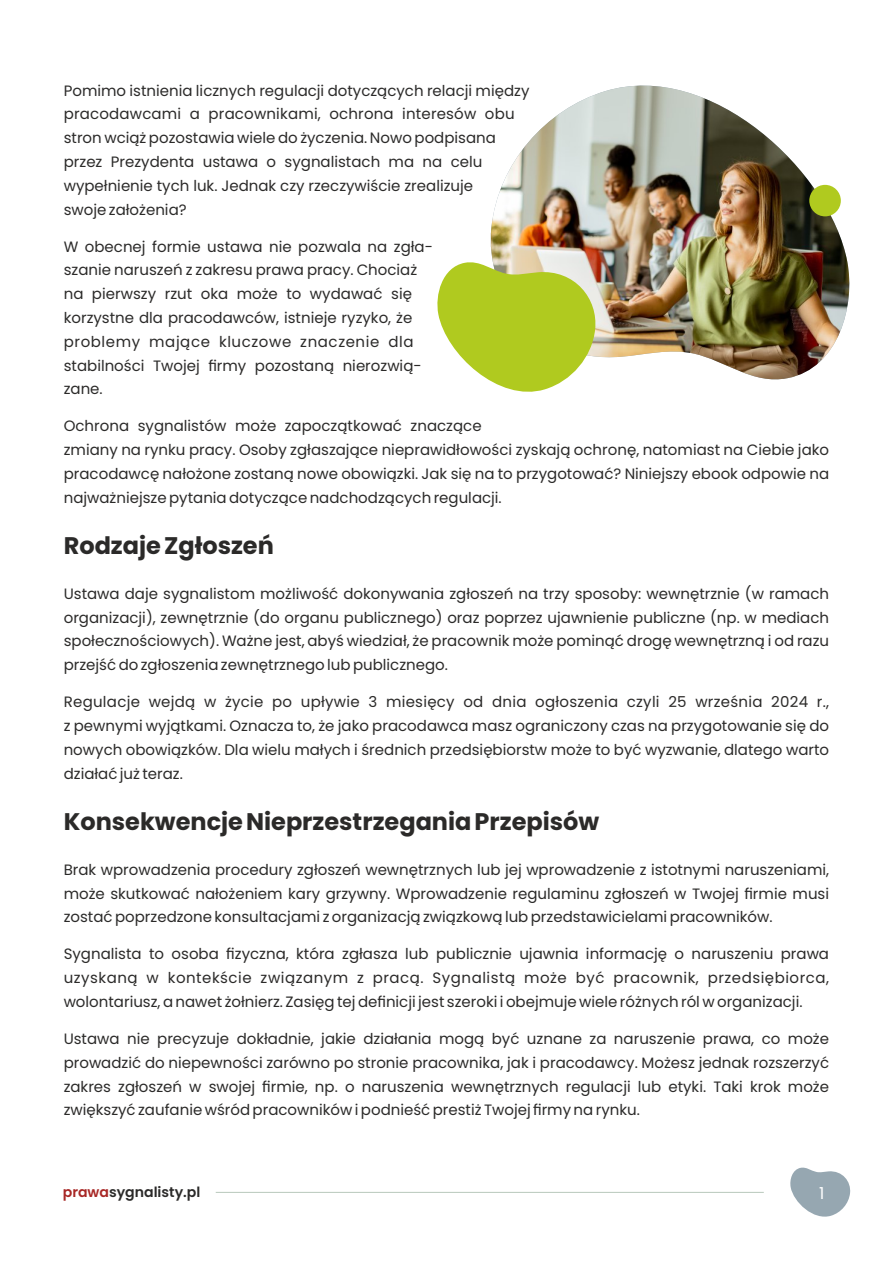
<style>
.page{position:relative;width:893px;height:1263px;background:#fff}
.page>*{position:absolute;margin:0;border:0;box-sizing:border-box;transform-origin:0 0}
.t1{font:700 24px "Poppins";color:#2b2a29}
.t2{font:16.5px "Poppins";color:#fefefe}
.t3{font:15px/23.9px "Poppins";color:#2b2a29;text-align:justify}
.t4{font:600 14.1px "Poppins";color:#2b2a29}
.s1{color:#a82826}
</style>
<div class="page">
<svg style="left:790px;top:1167px;width:61px;height:50px"></svg>
<img style="left:490px;top:85px;width:360px;height:295px">
<svg style="left:437px;top:260px;width:161px;height:132px"></svg>
<div style="left:809px;top:185px;width:32px;height:31px;background:#b0ca1f;border-radius:50%"></div>
<hr style="left:216px;top:1192px;width:548px;height:1px;background:#b8c8bb">
<p class="t3" style="left:64px;top:78px;width:467px;text-align:left">Pomimo istnienia licznych regulacji dotyczących relacji między pracodawcami a pracownikami, ochrona interesów obu stron wciąż pozostawia wiele do życzenia. Nowo podpisana przez Prezydenta ustawa o sygnalistach ma na celu wypełnienie tych luk. Jednak czy rzeczywiście zrealizuje<br>swoje założenia?</p>
<p class="t3" style="left:64px;top:234px;width:371px;text-align:left">W obecnej formie ustawa nie pozwala na zgła&shy;szanie naruszeń z zakresu prawa pracy. Chociaż na pierwszy rzut oka może to wydawać się korzystne dla pracodawców, istnieje ryzyko, że problemy mające kluczowe znaczenie dla stabilności Twojej firmy pozostaną nierozwią&shy;zane.</p>
<p class="t3" style="left:64px;top:414px;width:767px;text-align:left">Ochrona sygnalistów może zapoczątkować znaczące<br>zmiany na rynku pracy. Osoby zgłaszające nieprawidłowości zyskają ochronę, natomiast na Ciebie jako pracodawcę nałożone zostaną nowe obowiązki. Jak się na to przygotować? Niniejszy ebook odpowie na najważniejsze pytania dotyczące nadchodzących regulacji.</p>
<h1 class="t1" style="left:64px;top:529px;width:212px">Rodzaje Zgłoszeń</h1>
<p class="t3" style="left:64px;top:582px;width:767px">Ustawa daje sygnalistom możliwość dokonywania zgłoszeń na trzy sposoby: wewnętrznie (w ramach organizacji), zewnętrznie (do organu publicznego) oraz poprzez ujawnienie publiczne (np. w mediach społecznościowych). Ważne jest, abyś wiedział, że pracownik może pominąć drogę wewnętrzną i od razu przejść do zgłoszenia zewnętrznego lub publicznego.</p>
<p class="t3" style="left:64px;top:690px;width:767px">Regulacje wejdą w życie po upływie 3 miesięcy od dnia ogłoszenia czyli 25 września 2024 r., z pewnymi wyjątkami. Oznacza to, że jako pracodawca masz ograniczony czas na przygotowanie się do nowych obowiązków. Dla wielu małych i średnich przedsiębiorstw może to być wyzwanie, dlatego warto działać już teraz.</p>
<h1 class="t1" style="left:64px;top:805px;width:537px">Konsekwencje Nieprzestrzegania Przepisów</h1>
<p class="t3" style="left:64px;top:858px;width:767px">Brak wprowadzenia procedury zgłoszeń wewnętrznych lub jej wprowadzenie z istotnymi naruszeniami, może skutkować nałożeniem kary grzywny. Wprowadzenie regulaminu zgłoszeń w Twojej firmie musi zostać poprzedzone konsultacjami z organizacją związkową lub przedstawicielami pracowników.</p>
<p class="t3" style="left:64px;top:942px;width:767px">Sygnalista to osoba fizyczna, która zgłasza lub publicznie ujawnia informację o naruszeniu prawa uzyskaną w kontekście związanym z pracą. Sygnalistą może być pracownik, przedsiębiorca, wolontariusz, a nawet żołnierz. Zasięg tej definicji jest szeroki i obejmuje wiele różnych ról w organizacji.</p>
<p class="t3" style="left:64px;top:1027px;width:767px">Ustawa nie precyzuje dokładnie, jakie działania mogą być uznane za naruszenie prawa, co może prowadzić do niepewności zarówno po stronie pracownika, jak i pracodawcy. Możesz jednak rozszerzyć zakres zgłoszeń w swojej firmie, np. o naruszenia wewnętrznych regulacji lub etyki. Taki krok może zwiększyć zaufanie wśród pracowników i podnieść prestiż Twojej firmy na rynku.</p>
<p class="t4" style="left:63px;top:1182px;width:139px"><span class="s1">prawa</span>sygnalisty.pl</p>
<p class="t2" style="left:819px;top:1181px;width:7px">1</p>
</div>
